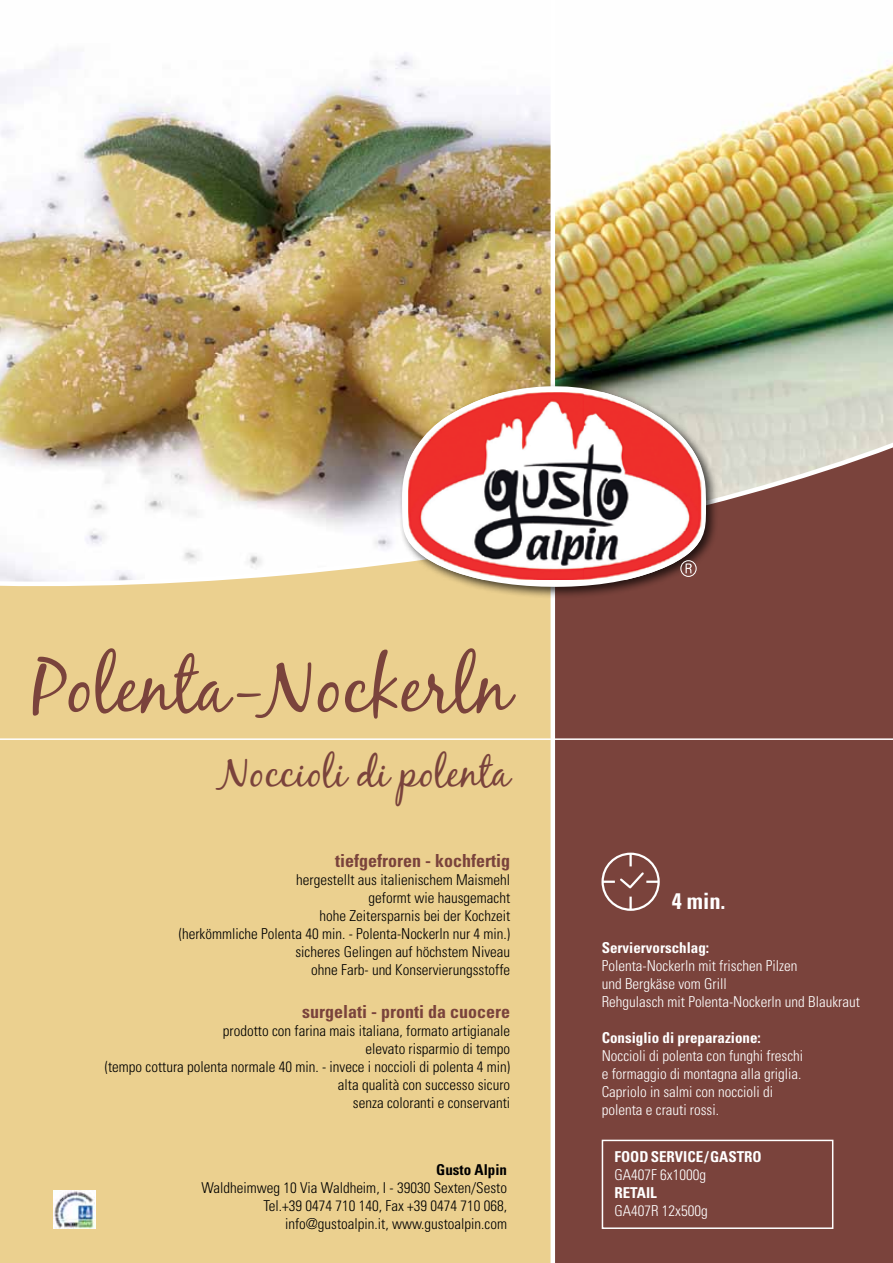
<style>
.page{position:relative;width:893px;height:1263px;background:#fff}
.page>*{position:absolute;margin:0;border:0;box-sizing:border-box;transform-origin:0 0}
.t1{font:75px "Black Jack";color:#7a433c}
.t2{font:42px "Black Jack";color:#7a433c}
.t3{font:700 condensed 22.5px "Univers";color:#fff}
.t4{font:700 condensed 18px "Univers";color:#7a433c}
.t5{font:300 condensed 15px/18px "Univers";color:#000;text-align:right}
.t6{font:300 condensed 15px/18px "Univers";color:#fff}
.t7{font:700 condensed 15px "Univers";color:#fff}
.t8{font:700 condensed 15px "Univers";color:#000}
</style>
<div class="page">
<div style="left:0;top:504px;width:555px;height:759px;background:#ebd08f"></div>
<div style="left:553px;top:405px;width:340px;height:858px;background:#7a433c"></div>
<img style="left:0;top:55px;width:893px;height:565px">
<hr style="left:551px;top:0;width:4px;height:1263px;background:#fff">
<hr style="left:0;top:738px;width:893px;height:2px;background:#fff">
<div style="left:601px;top:853px;width:59px;height:58px;border:2px solid #fff;border-radius:50%"></div>
<svg style="left:602px;top:854px;width:57px;height:36px"></svg>
<svg style="left:629px;top:897px;width:3px;height:12px"></svg>
<div style="left:398px;top:382px;width:320px;height:217px;background:#000;opacity:.7"></div>
<svg style="left:402px;top:384px;width:304px;height:203px"></svg>
<img style="left:408px;top:392px;width:293px;height:188px">
<svg style="left:680px;top:560px;width:17px;height:17px"></svg>
<div style="left:602px;top:1140px;width:231px;height:89px;border:2px solid #fff"></div>
<img style="left:53px;top:1190px;width:42px;height:39px">
<h1 class="t1" style="left:33px;top:641px;width:479px">Polenta-Nockerln</h1>
<h2 class="t2" style="left:218px;top:747px;width:294px">Noccioli di polenta</h2>
<p class="t4" style="left:335px;top:849px;width:176px">tiefgefroren - kochfertig</p>
<p class="t5" style="left:179px;top:871px;width:333px">hergestellt aus italienischem Maismehl<br>geformt wie hausgemacht<br>hohe Zeitersparnis bei der Kochzeit<br>(herkömmliche Polenta 40 min. - Polenta-Nockerln nur 4 min.) sicheres Gelingen auf höchstem Niveau<br>ohne Farb- und Konservierungsstoffe</p>
<p class="t4" style="left:302px;top:1001px;width:209px">surgelati - pronti da cuocere</p>
<p class="t5" style="left:105px;top:1022px;width:407px">prodotto con farina mais italiana, formato artigianale<br>elevato risparmio di tempo<br>(tempo cottura polenta normale 40 min. - invece i noccioli di polenta 4 min) alta qualità con successo sicuro<br>senza coloranti e conservanti</p>
<p class="t8" style="left:436px;top:1160px;width:72px">Gusto Alpin</p>
<p class="t5" style="left:201px;top:1179px;width:307px">Waldheimweg 10 Via Waldheim, I - 39030 Sexten/Sesto<br>Tel.+39 0474 710 140, Fax +39 0474 710 068, info@gustoalpin.it, www.gustoalpin.com</p>
<h3 class="t3" style="left:672px;top:887px;width:55px">4 min.</h3>
<p class="t7" style="left:602px;top:938px;width:109px">Serviervorschlag:</p>
<p class="t6" style="left:602px;top:957px;width:260px">Polenta-Nockerln mit frischen Pilzen<br>und Bergkäse vom Grill<br>Rehgulasch mit Polenta-Nockerln und Blaukraut</p>
<p class="t7" style="left:602px;top:1028px;width:161px">Consiglio di preparazione:</p>
<p class="t6" style="left:602px;top:1047px;width:203px">Noccioli di polenta con funghi freschi e formaggio di montagna alla griglia.<br>Capriolo in salmi con noccioli di polenta e crauti rossi.</p>
<p class="t7" style="left:614px;top:1148px;width:149px">Foodservice/Gastro</p>
<p class="t6" style="left:614px;top:1166px;width:93px">GA407F 6x1000g</p>
<p class="t7" style="left:614px;top:1184px;width:8px">RETAI</p>
<p class="t7" style="left:650px;top:1184px;width:8px">L</p>
<p class="t6" style="left:614px;top:1202px;width:95px">GA407R 12x500g</p>
</div>
